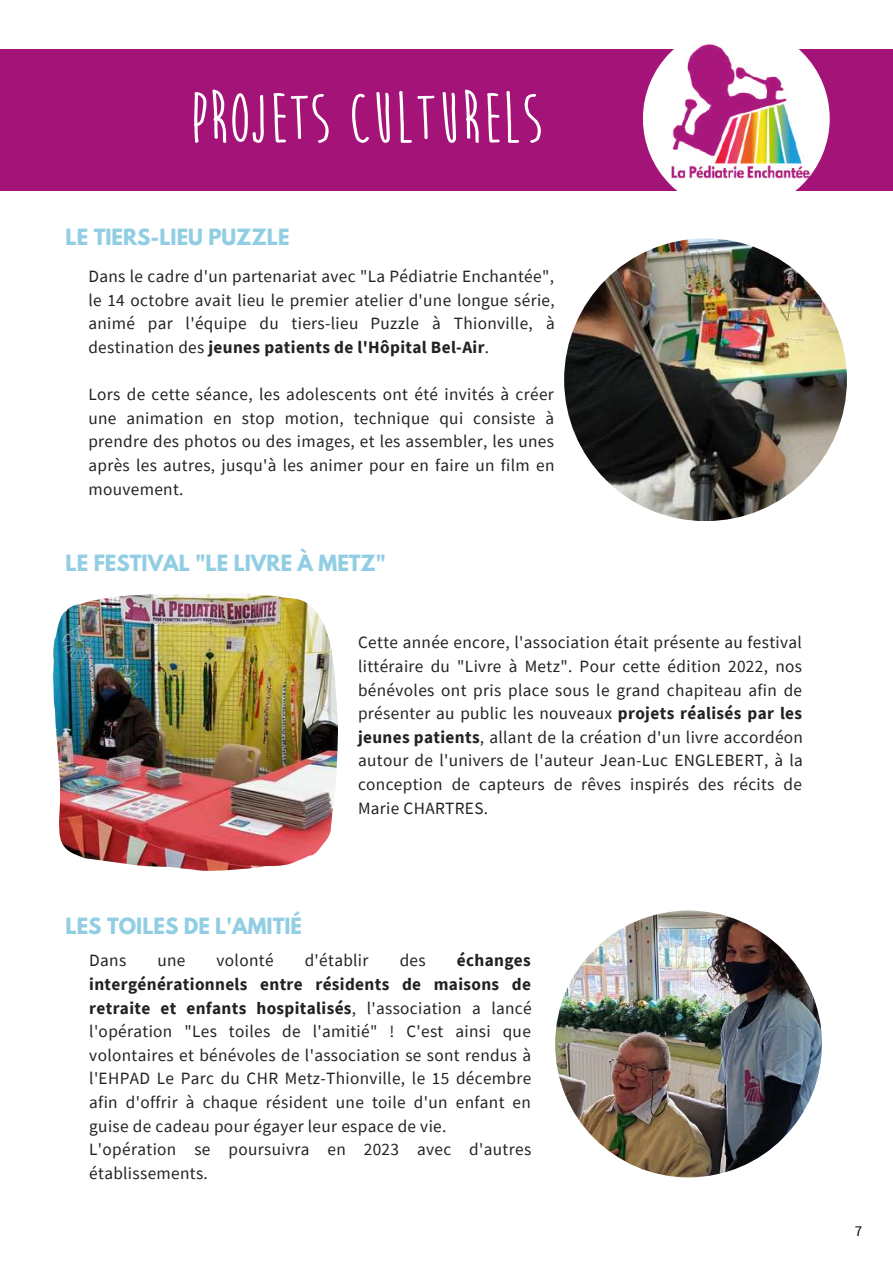
<style>
.page{position:relative;width:893px;height:1264px;background:#fff}
.page>*{position:absolute;margin:0;border:0;box-sizing:border-box;transform-origin:0 0}
.t1{font:700 72px "Moon Flower";color:#fff}
.t2{font:700 19.8px "League Spartan";color:#91cde3}
.t3{font:17.25px/23.5px "Source Sans Pro";letter-spacing:.02em;color:#222;text-align:justify}
.t4{font:15px "Source Sans Pro";color:#000}
.s1{font-weight:700}
</style>
<div class="page">
<div style="left:0;top:49px;width:892px;height:142px;background:#a31378"></div>
<img style="left:643px;top:44px;width:187px;height:147px">
<img style="left:53px;top:593px;width:284px;height:277px">
<img style="left:555px;top:910px;width:266px;height:267px;border-radius:50%">
<img style="left:564px;top:238px;width:282px;height:283px;border-radius:50%">
<h1 class="t1" style="left:188px;top:82px;width:355px">PROJETS CULTURELS</h1>
<p class="t2" style="left:66px;top:228px;width:225px">LE TIERS-LIEU PUZZLE</p>
<p class="t3" style="left:88px;top:264px;width:468px">Dans le cadre d'un partenariat avec "La Pédiatrie Enchantée", le 14 octobre avait lieu le premier atelier d'une longue série, animé par l'équipe du tiers-lieu Puzzle à Thionville, à destination des <span class="s1">jeunes patients de l'Hôpital Bel-Air</span>.</p>
<p class="t3" style="left:88px;top:382px;width:467px">Lors de cette séance, les adolescents ont été invités à créer une animation en stop motion, technique qui consiste à prendre des photos ou des images, et les assembler, les unes après les autres, jusqu'à les animer pour en faire un film en mouvement.</p>
<p class="t2" style="left:66px;top:553px;width:322px">LE FESTIVAL "LE LIVRE À METZ"</p>
<p class="t3" style="left:358px;top:630px;width:446px">Cette année encore, l'association était présente au festival littéraire du "Livre à Metz". Pour cette édition 2022, nos bénévoles ont pris place sous le grand chapiteau afin de présenter au public les nouveaux <span class="s1">projets réalisés par les jeunes patients</span>, allant de la création d'un livre accordéon autour de l'univers de l'auteur Jean-Luc ENGLEBERT, à la conception de capteurs de rêves inspirés des récits de Marie CHARTRES.</p>
<p class="t2" style="left:66px;top:915px;width:238px">LES TOILES DE L'AMITIÉ</p>
<p class="t3" style="left:89px;top:948px;width:38px">Dans</p>
<p class="t3" style="left:157px;top:948px;width:30px">une</p>
<p class="t3" style="left:216px;top:948px;width:58px">volonté</p>
<p class="t3" style="left:305px;top:948px;width:65px">d'établir</p>
<p class="t3" style="left:399px;top:948px;width:28px">des</p>
<p class="t3" style="left:89px;top:948px;width:444px;text-align:left;text-indent:367px"><span class="s1">échanges intergénérationnels entre résidents de maisons de retraite et enfants hospitalisés</span>, l'association a lancé l'opération "Les toiles de l'amitié" ! C'est ainsi que volontaires et bénévoles de l'association se sont rendus à l'EHPAD Le Parc du CHR Metz-Thionville, le 15 décembre afin d'offrir à chaque résident une toile d'un enfant en guise de cadeau pour égayer leur espace de vie.<br>L'opération se poursuivra en 2023 avec d'autres établissements.</p>
<p class="t4" style="left:854px;top:1221px;width:9px">7</p>
</div>
